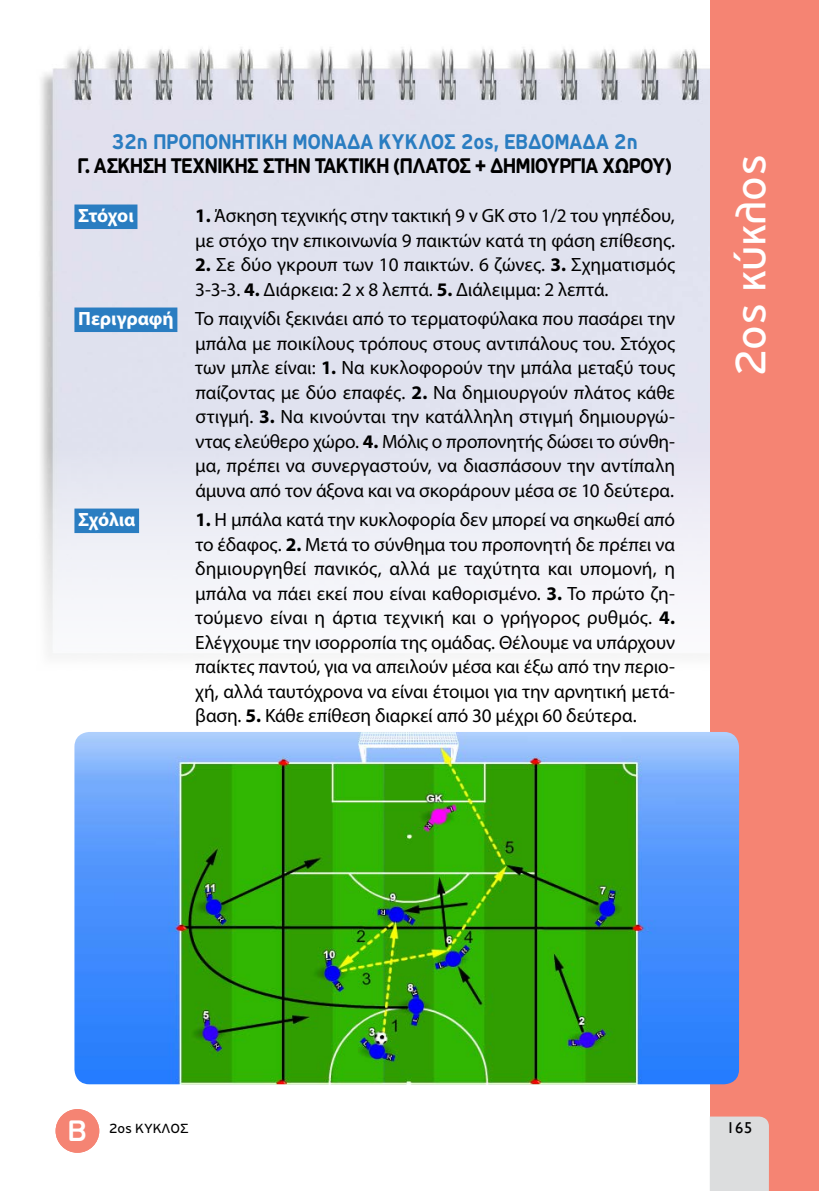
<style>
.page{position:relative;width:819px;height:1191px;background:#fff}
.page>*{position:absolute;margin:0;border:0;box-sizing:border-box;transform-origin:0 0}
.t1{font:45.5px "Myriad Pro";color:#fff}
.t2{font:42px "PF Traffic";color:#fff}
.t3{font:29.4px "Myriad Pro";color:#fff}
.t4{font:700 21px "PF Traffic";letter-spacing:-.035em;color:#000;scale:.9 1}
.t5{font:700 21px "PF Traffic";letter-spacing:-.005em;color:#2a7dc1;scale:.9 1}
.t6{font:19.25px/24.5px "Myriad Pro";letter-spacing:-.005em;color:#000}
.t7{font:700 19.25px "Myriad Pro";letter-spacing:-.02em;color:#fff}
.t8{font:15.75px "Gill Sans";color:#000;scale:1.04 1}
.t9{font:13.12px "PF Traffic";color:#000}
.s1{font-weight:700}
.s2{font-weight:700;color:#fff}
.s3{font-family:"PF Traffic";font-weight:500}
</style>
<div class="page">
<img style="left:41px;top:47px;width:668px;height:608px">
<div style="left:709px;top:0;width:110px;height:1191px;background:#f58473"></div>
<div style="left:74px;top:204px;width:63px;height:25px;background:#2a7dc1"></div>
<div style="left:74px;top:307px;width:103px;height:25px;background:#2a7dc1"></div>
<div style="left:74px;top:508px;width:65px;height:25px;background:#2a7dc1"></div>
<img style="left:74px;top:732px;width:665px;height:352px">
<div style="left:709px;top:1116px;width:59px;height:75px;background:#dcddde"></div>
<div style="left:56px;top:1109px;width:43px;height:43px;background:#f58473;border-radius:50%"></div>
<p class="t5" style="left:112px;top:129px;width:479px">32η ΠΡΟΠΟΝΗΤΙΚΗ ΜΟΝΑΔΑ Κύκλος 2ος, εβδομάδα</p>
<p class="t5" style="left:614px;top:129px;width:28px">2η</p>
<p class="t4" style="left:77px;top:153px;width:662px">Γ. ΑΣΚΗΣΗ ΤΕΧΝΙΚΗΣ ΣΤΗΝ ΤΑΚΤΙΚΗ (ΠΛΑΤΟΣ + ΔΗΜΙΟΥΡΓΙΑ ΧΩΡΟΥ)</p>
<p class="t7" style="left:78px;top:205px;width:57px">Στόχοι</p>
<p class="t6" style="left:195px;top:203px;width:481px"><span class="s1">1.</span> Άσκηση τεχνικής στην τακτική 9 v GK στο 1/2 του γηπέδου, με στόχο την επικοινωνία 9 παικτών κατά τη φάση επίθεσης.</p>
<p class="t6" style="left:195px;top:252px;width:481px"><span class="s1">2.</span> Σε δύο γκρουπ των 10 παικτών. 6 ζώνες. <span class="s1">3.</span> Σχηματισμός<br>3-3-3. <span class="s1">4.</span> Διάρκεια: 2 x 8 λεπτά. <span class="s1">5.</span> Διάλειμμα: 2 λεπτά.</p>
<p class="t6" style="left:195px;top:306px;width:481px;text-align:justify;text-indent:-117px"><span class="s2">Περιγραφή</span> Το παιχνίδι ξεκινάει από το τερματοφύλακα που πασάρει την μπάλα με ποικίλους τρόπους στους αντιπάλους του. Στόχος των μπλε είναι: <span class="s1">1.</span> Να κυκλοφορούν την μπάλα μεταξύ τους παίζοντας με δύο επαφές. <span class="s1">2.</span> Να δημιουργούν πλάτος κάθε στιγμή. <span class="s1">3.</span> Να κινούνται την κατάλληλη στιγμή δημιουργώ&shy;ντας ελεύθερο χώρο. <span class="s1">4.</span> Μόλις ο προπονητής δώσει το σύνθη&shy;μα, πρέπει να συνεργαστούν, να διασπάσουν την αντίπαλη άμυνα από τον άξονα και να σκοράρουν μέσα σε 10 δεύτερα.</p>
<p class="t7" style="left:78px;top:509px;width:59px">Σχόλια</p>
<p class="t6" style="left:195px;top:507px;width:481px;text-align:justify"><span class="s1">1.</span> Η μπάλα κατά την κυκλοφορία δεν μπορεί να σηκωθεί από το έδαφος. <span class="s1">2.</span> Μετά το σύνθημα του προπονητή δε πρέπει να δημιουργηθεί πανικός, αλλά με ταχύτητα και υπομονή, η μπάλα να πάει εκεί που είναι καθορισμένο. <span class="s1">3.</span> Το πρώτο ζη&shy;τούμενο είναι η άρτια τεχνική και ο γρήγορος ρυθμός. <span class="s1">4.<br></span>Ελέγχουμε την ισορροπία της ομάδας. Θέλουμε να υπάρχουν παίκτες παντού, για να απειλούν μέσα και έξω από την περιο&shy;χή, αλλά ταυτόχρονα να είναι έτοιμοι για την αρνητική μετά&shy;βαση. <span class="s1">5.</span> Κάθε επίθεση διαρκεί από 30 μέχρι 60 δεύτερα.</p>
<h1 class="t1" style="left:724px;top:261px;width:153px;rotate:-90deg">άσκηση</h1>
<h2 class="t2" style="left:726px;top:376px;width:224px;rotate:-90deg">2ος κύκλος</h2>
<h2 class="t2" style="left:728px;top:375px;width:28px;rotate:-90deg">1</h2>
<h3 class="t3" style="left:68px;top:1113px;width:21px">1<span class="s3">Β</span></h3>
<p class="t9" style="left:109px;top:1120px;width:81px">2ος ΚΥΚΛΟΣ</p>
<p class="t8" style="left:726px;top:1118px;width:26px">165</p>
<h3 class="t3" style="left:69px;top:1113px;width:17px">2</h3>
</div>
